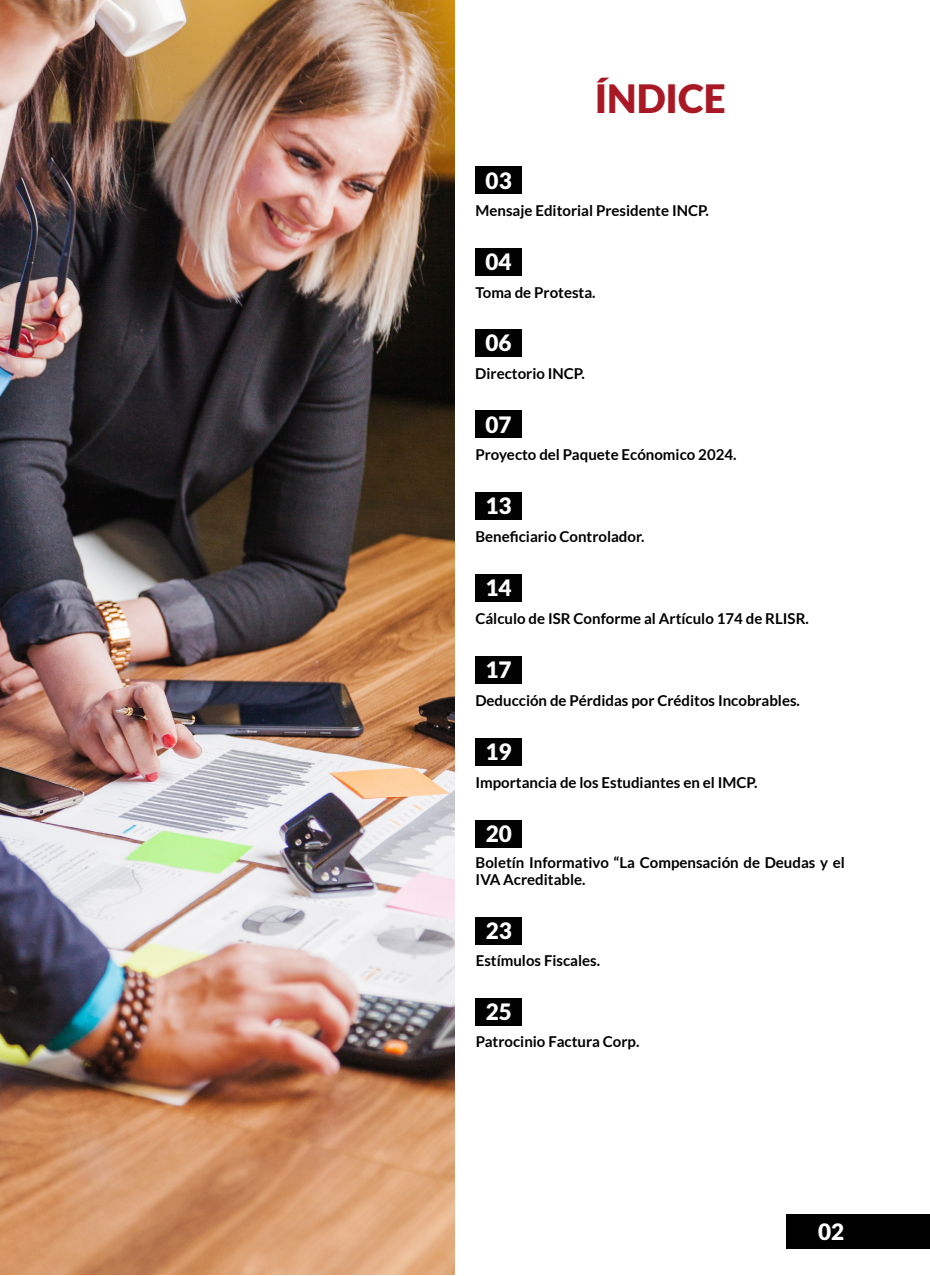
<style>
.page{position:relative;width:930px;height:1276px;background:#fff}
.page>*{position:absolute;margin:0;border:0;box-sizing:border-box;transform-origin:0 0}
.t1{font:900 39px "Lato";color:#a81925}
.t2{font:900 22.5px "Lato";color:#fff}
.t3{font:700 15px/16.5px "Lato";color:#000}
</style>
<div class="page">
<div style="left:786px;top:1214px;width:143px;height:34px;background:#000"></div>
<img style="left:0;top:0;width:454px;height:1275px">
<div style="left:475px;top:167px;width:47px;height:27px;background:#020203"></div>
<div style="left:475px;top:248px;width:46px;height:28px;background:#020203"></div>
<div style="left:475px;top:411px;width:46px;height:27px;background:#020203"></div>
<div style="left:475px;top:574px;width:46px;height:28px;background:#020203"></div>
<div style="left:475px;top:656px;width:46px;height:28px;background:#020203"></div>
<div style="left:475px;top:738px;width:46px;height:28px;background:#020203"></div>
<div style="left:475px;top:492px;width:46px;height:28px;background:#020203"></div>
<div style="left:475px;top:820px;width:47px;height:27px;background:#020203"></div>
<div style="left:475px;top:329px;width:46px;height:28px;background:#020203"></div>
<div style="left:475px;top:917px;width:47px;height:28px;background:#020203"></div>
<div style="left:475px;top:998px;width:47px;height:28px;background:#020203"></div>
<h1 class="t1" style="left:594px;top:76px;width:133px">ÍNDICE</h1>
<h2 class="t2" style="left:485px;top:167px;width:28px">03</h2>
<p class="t3" style="left:475px;top:202px;width:235px">Mensaje Editorial Presidente INCP.</p>
<h2 class="t2" style="left:485px;top:249px;width:28px">04</h2>
<p class="t3" style="left:475px;top:284px;width:122px">Toma de Protesta.</p>
<h2 class="t2" style="left:485px;top:330px;width:28px">06</h2>
<p class="t3" style="left:475px;top:365px;width:111px">Directorio INCP.</p>
<h2 class="t2" style="left:485px;top:411px;width:28px">07</h2>
<p class="t3" style="left:475px;top:446px;width:262px">Proyecto del Paquete Ecónomico 2024.</p>
<h2 class="t2" style="left:485px;top:493px;width:28px">13</h2>
<p class="t3" style="left:475px;top:528px;width:171px">Beneficiario Controlador.</p>
<h2 class="t2" style="left:485px;top:575px;width:28px">14</h2>
<p class="t3" style="left:475px;top:610px;width:335px">Cálculo de ISR Conforme al Artículo 174 de RLISR.</p>
<h2 class="t2" style="left:485px;top:657px;width:28px">17</h2>
<p class="t3" style="left:475px;top:692px;width:326px">Deducción de Pérdidas por Créditos Incobrables.</p>
<h2 class="t2" style="left:485px;top:739px;width:28px">19</h2>
<p class="t3" style="left:475px;top:774px;width:283px">Importancia de los Estudiantes en el IMCP.</p>
<h2 class="t2" style="left:485px;top:820px;width:28px">20</h2>
<p class="t3" style="left:475px;top:854px;width:370px">Boletín Informativo “La Compensación de Deudas y el<br>IVA Acreditable.</p>
<h2 class="t2" style="left:485px;top:918px;width:28px">23</h2>
<p class="t3" style="left:475px;top:952px;width:126px">Estímulos Fiscales.</p>
<h2 class="t2" style="left:485px;top:998px;width:28px">25</h2>
<p class="t3" style="left:475px;top:1033px;width:165px">Patrocinio Factura Corp.</p>
<h2 class="t2" style="left:817px;top:1218px;width:28px">02</h2>
</div>
